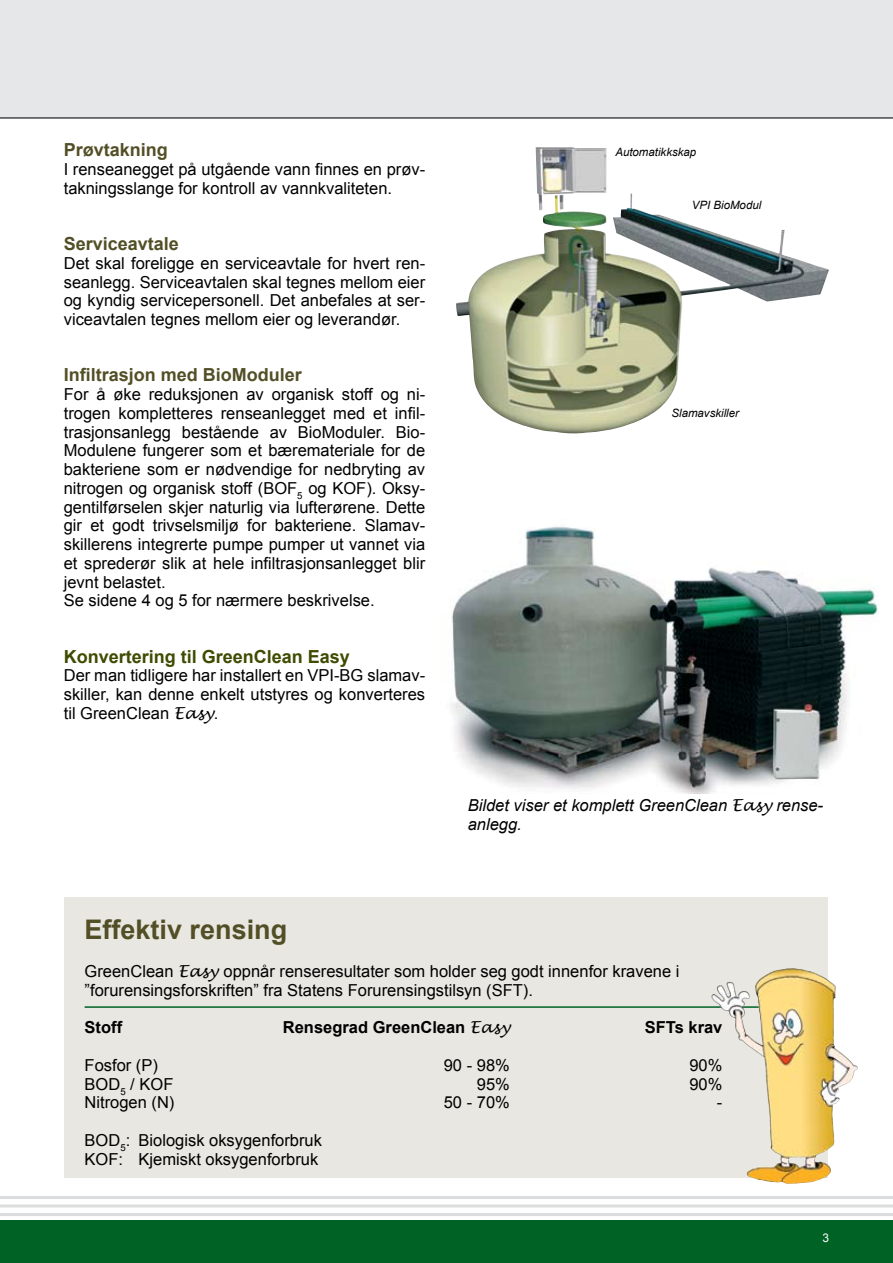
<style>
.page{position:relative;width:893px;height:1263px;background:#fff}
.page>*{position:absolute;margin:0;border:0;box-sizing:border-box;transform-origin:0 0}
.t1{font:700 27px "Arial";color:#524f26}
.t2{font:700 18px "Arial";color:#524f26}
.t3{font:700 18px "Arial";color:#3f4b00}
.t4{font:16.5px/18.8px "Arial";color:#000}
.t5{font:italic 16.5px/18.8px "Arial";color:#000}
.t6{font:700 16.5px "Arial";color:#000}
.t7{font:italic 11.4px "Arial";color:#000}
.s1{font-family:"Lucida Handwriting";font-style:italic}
.s2{font-family:"Lucida Handwriting"}
.s3{font-family:"Lucida Handwriting";font-weight:400;font-style:italic}
</style>
<div class="page">
<div style="left:0;top:0;width:893px;height:118px;background:#e6e7e8"></div>
<div style="left:0;top:1220px;width:893px;height:43px;background:#006225"></div>
<hr style="left:0;top:1213px;width:893px;height:3px;background:#dcddde">
<hr style="left:0;top:1204px;width:893px;height:3px;background:#dcddde">
<hr style="left:0;top:1196px;width:893px;height:3px;background:#dcddde">
<hr style="left:0;top:118px;width:893px;height:1px;background:#000">
<img style="left:456px;top:147px;width:373px;height:287px">
<div style="left:65px;top:897px;width:763px;height:281px;background:#e9e7e1"></div>
<hr style="left:85px;top:1006px;width:723px;height:2px;background:#006225">
<img style="left:744px;top:968px;width:114px;height:216px">
<img style="left:451px;top:526px;width:427px;height:268px">
<p class="t2" style="left:64px;top:140px;width:106px">Prøvtakning</p>
<p class="t4" style="left:64px;top:160px;width:363px">I renseanegget på utgående vann finnes en prøv&shy;takningsslange for kontroll av vannkvaliteten.</p>
<p class="t2" style="left:64px;top:234px;width:117px">Serviceavtale</p>
<p class="t4" style="left:64px;top:254px;width:363px;text-align:justify">Det skal foreligge en serviceavtale for hvert ren&shy;seanlegg. Serviceavtalen skal tegnes mellom eier og kyndig servicepersonell. Det anbefales at ser&shy;viceavtalen tegnes mellom eier og leverandør.</p>
<p class="t2" style="left:64px;top:365px;width:240px">Infiltrasjon med BioModuler</p>
<p class="t4" style="left:64px;top:385px;width:363px">For å øke reduksjonen av organisk stoff og ni&shy;trogen kompletteres renseanlegget med et infil&shy;trasjonsanlegg bestående av BioModuler. Bio-Modulene fungerer som et bæremateriale for de bakteriene som er nødvendige for nedbryting av nitrogen og organisk stoff (BOF<sub>5</sub> og KOF). Oksy&shy;gentilførselen skjer naturlig via lufterørene. Dette gir et godt trivselsmiljø for bakteriene. Slamav&shy;skillerens integrerte pumpe pumper ut vannet via et sprederør slik at hele infiltrasjonsanlegget blir jevnt belastet.<br>Se sidene 4 og 5 for nærmere beskrivelse.</p>
<p class="t3" style="left:64px;top:646px;width:288px">Konvertering til GreenClean Easy</p>
<p class="t4" style="left:64px;top:666px;width:363px;text-align:justify">Der man tidligere har installert en VPI-BG slamav&shy;skiller, kan denne enkelt utstyres og konverteres til GreenClean <span class="s1">Easy</span>.</p>
<p class="t7" style="left:615px;top:146px;width:82px">Automatikkskap</p>
<p class="t7" style="left:692px;top:199px;width:71px">VPI BioModul</p>
<p class="t7" style="left:671px;top:406px;width:69px">Slamavskiller</p>
<p class="t5" style="left:468px;top:796px;width:357px">Bildet viser et komplett GreenClean <span class="s2">Easy</span> rense&shy;anlegg.</p>
<h1 class="t1" style="left:85px;top:915px;width:204px">Effektiv rensing</h1>
<p class="t4" style="left:85px;top:962px;width:596px">GreenClean <span class="s1">Easy</span> oppnår renseresultater som holder seg godt innenfor kravene i ”forurensingsforskriften” fra Statens Forurensingstilsyn (SFT).</p>
<p class="t6" style="left:85px;top:1018px;width:39px">Stoff</p>
<p class="t6" style="left:283px;top:1018px;width:228px">Rensegrad GreenClean <span class="s3">Easy</span></p>
<p class="t6" style="left:645px;top:1018px;width:79px">SFTs krav</p>
<p class="t4" style="left:85px;top:1055px;width:75px">Fosfor (P)</p>
<p class="t4" style="left:444px;top:1055px;width:68px">90 - 98%</p>
<p class="t4" style="left:689px;top:1055px;width:35px">90%</p>
<p class="t4" style="left:85px;top:1074px;width:90px">BOD<sub>5</sub> / KOF</p>
<p class="t4" style="left:477px;top:1074px;width:35px">95%</p>
<p class="t4" style="left:689px;top:1074px;width:35px">90%</p>
<p class="t4" style="left:85px;top:1093px;width:91px">Nitrogen (N)</p>
<p class="t4" style="left:444px;top:1093px;width:68px">50 - 70%</p>
<p class="t4" style="left:717px;top:1093px;width:7px">-</p>
<p class="t4" style="left:85px;top:1130px;width:239px">BOD<sub>5</sub>: Biologisk oksygenforbruk<br>KOF: Kjemiskt oksygenforbruk</p>
</div>
